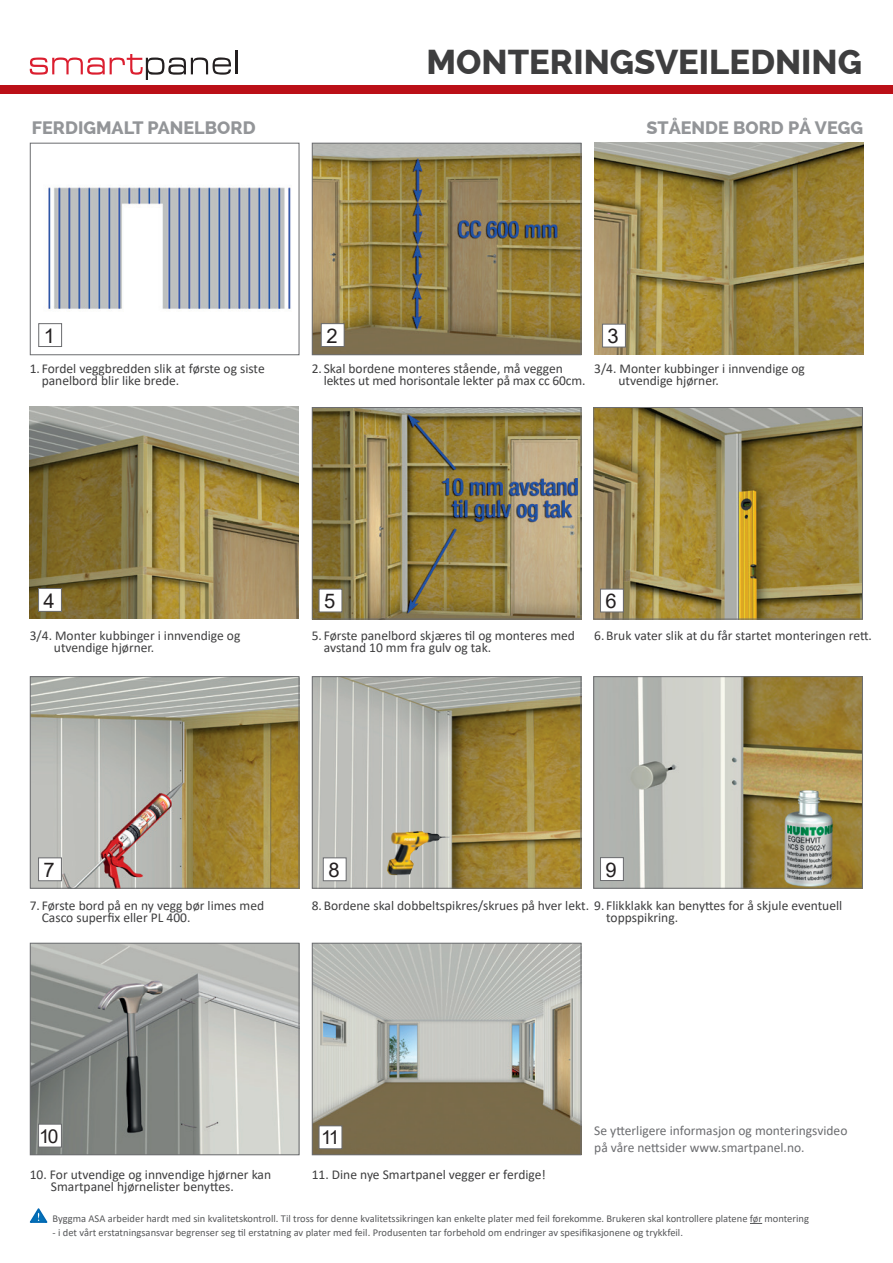
<style>
.page{position:relative;width:893px;height:1263px;background:#fff}
.page>*{position:absolute;margin:0;border:0;box-sizing:border-box;transform-origin:0 0}
.t1{font:800 34.5px "Raleway";color:#3e3e3f}
.t2{font:20.1px "Arial";color:#231f20}
.t3{font:19.2px "Arial";color:#231f20}
.t4{font:800 18px "Raleway";color:#939598}
.t5{font:13.5px/12.1px "Calibri";color:#3e3e3f}
.t6{font:13.5px/16.2px "Calibri";color:#6c6d70}
.t7{font:10.5px "Calibri";color:#57585a}
</style>
<div class="page">
<div style="left:0;top:85px;width:893px;height:9px;background:#bb1018"></div>
<img style="left:48px;top:186px;width:243px;height:156px">
<div style="left:30px;top:143px;width:270px;height:212px;border:1px solid #6c6d70"></div>
<div style="left:39px;top:324px;width:23px;height:22px;background:#fff"></div>
<div style="left:38px;top:323px;width:24px;height:24px;border:1px solid #6c6d70"></div>
<img style="left:594px;top:143px;width:269px;height:211px">
<div style="left:602px;top:324px;width:23px;height:23px;background:#fff"></div>
<div style="left:602px;top:324px;width:24px;height:24px;border:1px solid #6c6d70"></div>
<img style="left:314px;top:409px;width:265px;height:209px">
<div style="left:312px;top:407px;width:269px;height:213px;border:1px solid #6c6d70"></div>
<div style="left:319px;top:589px;width:23px;height:23px;background:#fff"></div>
<img style="left:32px;top:678px;width:266px;height:209px">
<div style="left:30px;top:676px;width:270px;height:213px;border:1px solid #6c6d70"></div>
<div style="left:39px;top:858px;width:22px;height:23px;background:#fff"></div>
<div style="left:38px;top:857px;width:24px;height:24px;border:1px solid #6c6d70"></div>
<img style="left:595px;top:678px;width:266px;height:209px">
<div style="left:593px;top:676px;width:270px;height:213px;border:1px solid #6c6d70"></div>
<div style="left:600px;top:858px;width:23px;height:22px;background:#fff"></div>
<div style="left:600px;top:857px;width:24px;height:24px;border:1px solid #6c6d70"></div>
<img style="left:314px;top:145px;width:265px;height:208px">
<div style="left:312px;top:143px;width:269px;height:212px;border:1px solid #6c6d70"></div>
<div style="left:321px;top:324px;width:23px;height:22px;background:#fff"></div>
<div style="left:321px;top:323px;width:24px;height:24px;border:1px solid #6c6d70"></div>
<img style="left:30px;top:407px;width:269px;height:212px">
<div style="left:39px;top:588px;width:22px;height:23px;background:#fff"></div>
<div style="left:38px;top:588px;width:24px;height:24px;border:1px solid #6c6d70"></div>
<img style="left:595px;top:409px;width:266px;height:209px">
<div style="left:593px;top:407px;width:270px;height:213px;border:1px solid #6c6d70"></div>
<div style="left:600px;top:589px;width:23px;height:23px;background:#fff"></div>
<div style="left:600px;top:589px;width:24px;height:23px;border:1px solid #6c6d70"></div>
<img style="left:32px;top:945px;width:266px;height:208px">
<div style="left:30px;top:943px;width:270px;height:212px;border:1px solid #6c6d70"></div>
<div style="left:39px;top:1124px;width:22px;height:23px;background:#fff"></div>
<div style="left:38px;top:1124px;width:24px;height:23px;border:1px solid #6c6d70"></div>
<img style="left:314px;top:945px;width:265px;height:208px">
<div style="left:312px;top:943px;width:269px;height:212px;border:1px solid #6c6d70"></div>
<div style="left:319px;top:1126px;width:23px;height:23px;background:#fff"></div>
<div style="left:319px;top:1125px;width:23px;height:24px;border:1px solid #6c6d70"></div>
<svg style="left:29px;top:1208px;width:19px;height:15px"></svg>
<svg style="left:750px;top:1223px;width:12px;height:1px"></svg>
<svg style="left:30px;top:54px;width:201px;height:26px"></svg>
<hr style="left:235px;top:51px;width:3px;height:23px;background:#231f20">
<img style="left:314px;top:678px;width:265px;height:209px">
<div style="left:312px;top:676px;width:269px;height:213px;border:1px solid #6c6d70"></div>
<div style="left:323px;top:858px;width:23px;height:23px;background:#fff"></div>
<div style="left:323px;top:857px;width:24px;height:24px;border:1px solid #6c6d70"></div>
<img style="left:387px;top:831px;width:63px;height:44px">
<h1 class="t1" style="left:427px;top:42px;width:437px">MONTERINGSVEILEDNING</h1>
<h3 class="t4" style="left:32px;top:117px;width:225px">FERDIGMALT PANELBORD</h3>
<h3 class="t4" style="left:646px;top:117px;width:218px">STÅENDE BORD PÅ VEGG</h3>
<h2 class="t2" style="left:44px;top:322px;width:13px">1</h2>
<h2 class="t2" style="left:608px;top:322px;width:13px">3</h2>
<h2 class="t2" style="left:326px;top:322px;width:13px">2</h2>
<p class="t5" style="left:42px;top:362px;width:224px;text-indent:-12px">1. Fordel veggbredden slik at første og siste panelbord blir like brede.</p>
<p class="t5" style="left:324px;top:362px;width:263px;text-indent:-12px">2. Skal bordene monteres stående, må veggen lektes ut med horisontale lekter på max cc 60cm.</p>
<p class="t5" style="left:618px;top:362px;width:188px;text-indent:-24px">3/4. Monter kubbinger i innvendige og utvendige hjørner.</p>
<h2 class="t2" style="left:44px;top:587px;width:13px">4</h2>
<h2 class="t2" style="left:606px;top:587px;width:13px">6</h2>
<h2 class="t2" style="left:324px;top:587px;width:13px">5</h2>
<p class="t5" style="left:54px;top:629px;width:188px;text-indent:-24px">3/4. Monter kubbinger i innvendige og utvendige hjørner.</p>
<p class="t5" style="left:324px;top:629px;width:253px;text-indent:-12px">5. Første panelbord skjæres til og monteres med avstand 10 mm fra gulv og tak.</p>
<p class="t5" style="left:594px;top:629px;width:279px">6. Bruk vater slik at du får startet monteringen rett.</p>
<h2 class="t2" style="left:44px;top:856px;width:13px">7</h2>
<h2 class="t2" style="left:606px;top:856px;width:13px">9</h2>
<h2 class="t2" style="left:328px;top:856px;width:13px">8</h2>
<p class="t5" style="left:42px;top:899px;width:224px;text-indent:-12px">7. Første bord på en ny vegg bør limes med<br>Casco superfix eller PL 400.</p>
<p class="t5" style="left:606px;top:899px;width:238px;text-indent:-294px">8. Bordene skal dobbeltspikres/skrues på hver lekt. 9. Flikklakk kan benyttes for å skjule eventuell toppspikring.</p>
<h3 class="t3" style="left:39px;top:1123px;width:21px">10</h3>
<h3 class="t3" style="left:321px;top:1124px;width:20px">11</h3>
<p class="t5" style="left:51px;top:1168px;width:222px;text-indent:-21px">10. For utvendige og innvendige hjørner kan<br>Smartpanel hjørnelister benyttes.</p>
<p class="t5" style="left:312px;top:1168px;width:236px">11. Dine nye Smartpanel vegger er ferdige!</p>
<p class="t6" style="left:594px;top:1122px;width:255px">Se ytterligere informasjon og monteringsvideo på våre nettsider www.smartpanel.no.</p>
<p class="t7" style="left:53px;top:1211px;width:758px">Byggma ASA arbeider hardt med sin kvalitetskontroll. Til tross for denne kvalitetssikringen kan enkelte plater med feil forekomme. Brukeren skal kontrollere platene før montering</p>
<p class="t7" style="left:53px;top:1225px;width:632px">- i det vårt erstatningsansvar begrenser seg til erstatning av plater med feil. Produsenten tar forbehold om endringer av spesifikasjonene og trykkfeil.</p>
</div>
